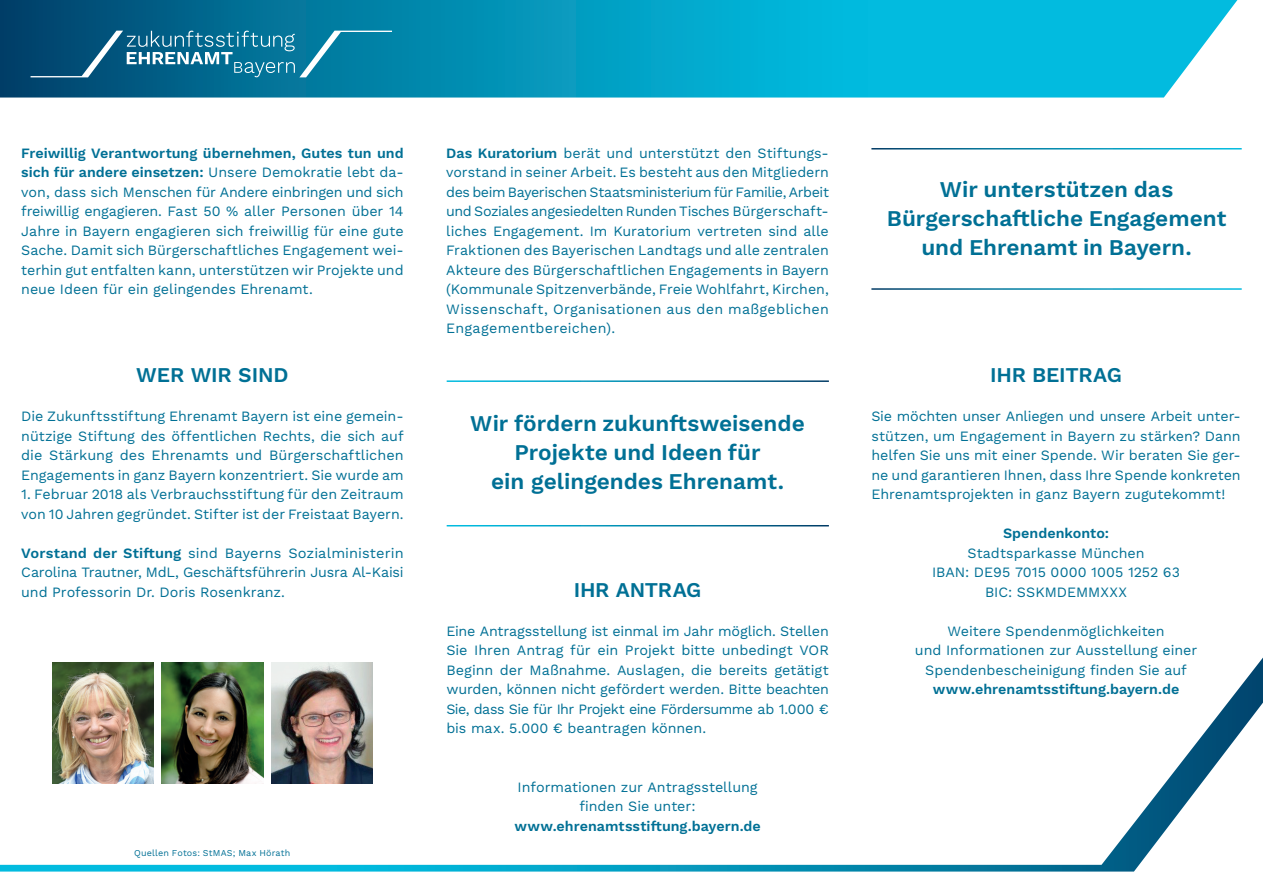
<style>
.page{position:relative;width:1263px;height:893px;background:#fff}
.page>*{position:absolute;margin:0;border:0;box-sizing:border-box;transform-origin:0 0}
.t1{font:600 22.5px/29.2px "Work Sans";color:#007095;text-align:center}
.t2{font:600 21px "Work Sans";letter-spacing:-.01em;color:#007095}
.t3{font:14.25px/19.5px "Work Sans";color:#007095;text-align:justify}
.t4{font:600 14.25px "Work Sans";color:#007095}
.t5{font:9px "Work Sans";letter-spacing:.015em;color:#007095}
.s1{font-weight:600}
</style>
<div class="page">
<svg style="left:0;top:0;width:1237px;height:98px;background:#0ca0c3"></svg>
<svg style="left:31px;top:31px;width:361px;height:46px;background:#217a9b"></svg>
<svg style="left:0;top:658px;width:1263px;height:214px"></svg>
<img style="left:52px;top:663px;width:101px;height:121px">
<img style="left:162px;top:663px;width:101px;height:121px">
<img style="left:272px;top:663px;width:101px;height:121px">
<p class="t3" style="left:21px;top:144px;width:384px"><span class="s1">Freiwillig Verantwortung übernehmen, Gutes tun und sich für andere einsetzen:</span> Unsere Demokratie lebt da&shy;von, dass sich Menschen für Andere einbringen und sich freiwillig engagieren. Fast 50 % aller Personen über 14<br>Jahre in Bayern engagieren sich freiwillig für eine gute Sache. Damit sich Bürgerschaftliches Engagement wei&shy;terhin gut entfalten kann, unterstützen wir Projekte und neue Ideen für ein gelingendes Ehrenamt.</p>
<p class="t2" style="left:136px;top:363px;width:154px">WER WIR SIND</p>
<p class="t3" style="left:21px;top:407px;width:384px">Die Zukunftsstiftung Ehrenamt Bayern ist eine gemein&shy;nützige Stiftung des öffentlichen Rechts, die sich auf die Stärkung des Ehrenamts und Bürgerschaftlichen Engagements in ganz Bayern konzentriert. Sie wurde am</p>
<p class="t3" style="left:21px;top:485px;width:384px">1. Februar 2018 als Verbrauchsstiftung für den Zeitraum von 10 Jahren gegründet. Stifter ist der Freistaat Bayern.</p>
<p class="t3" style="left:21px;top:544px;width:384px"><span class="s1">Vorstand der Stiftung</span> sind Bayerns Sozialministerin Carolina Trautner, MdL, Geschäftsführerin Jusra Al-Kaisi und Professorin Dr. Doris Rosenkranz.</p>
<p class="t5" style="left:134px;top:848px;width:158px">Quellen Fotos: StMAS; Max Hörath</p>
<p class="t3" style="left:446px;top:144px;width:384px"><span class="s1">Das Kuratorium</span> berät und unterstützt den Stiftungs&shy;vorstand in seiner Arbeit. Es besteht aus den Mitgliedern des beim Bayerischen Staatsministerium für Familie, Arbeit und Soziales angesiedelten Runden Tisches Bürgerschaft&shy;liches Engagement. Im Kuratorium vertreten sind alle Fraktionen des Bayerischen Landtags und alle zentralen Akteure des Bürgerschaftlichen Engagements in Bayern (Kommunale Spitzenverbände, Freie Wohlfahrt, Kirchen, Wissenschaft, Organisationen aus den maßgeblichen Engagementbereichen).</p>
<p class="t1" style="left:470px;top:410px;width:336px">Wir fördern zukunftsweisende</p>
<p class="t1" style="left:491px;top:439px;width:294px">Projekte und Ideen für<br>ein gelingendes Ehrenamt.</p>
<p class="t2" style="left:574px;top:577px;width:129px">IHR ANTRAG</p>
<p class="t3" style="left:446px;top:622px;width:384px">Eine Antragsstellung ist einmal im Jahr möglich. Stellen Sie Ihren Antrag für ein Projekt bitte unbedingt VOR Beginn der Maßnahme. Auslagen, die bereits getätigt wurden, können nicht gefördert werden. Bitte beachten Sie, dass Sie für Ihr Projekt eine Fördersumme ab 1.000 € bis max. 5.000 € beantragen können.</p>
<p class="t3" style="left:518px;top:778px;width:242px">Informationen zur Antragsstellung</p>
<p class="t3" style="left:579px;top:797px;width:118px">finden Sie unter:</p>
<p class="t4" style="left:514px;top:817px;width:248px">www.ehrenamtsstiftung.bayern.de</p>
<p class="t1" style="left:940px;top:176px;width:235px">Wir unterstützen das</p>
<p class="t1" style="left:887px;top:205px;width:341px">Bürgerschaftliche Engagement</p>
<p class="t1" style="left:921px;top:234px;width:272px">und Ehrenamt in Bayern.</p>
<p class="t2" style="left:990px;top:363px;width:133px">IHR BEITRAG</p>
<p class="t3" style="left:871px;top:407px;width:371px">Sie möchten unser Anliegen und unsere Arbeit unter&shy;stützen, um Engagement in Bayern zu stärken? Dann helfen Sie uns mit einer Spende. Wir beraten Sie ger&shy;ne und garantieren Ihnen, dass Ihre Spende konkreten Ehrenamtsprojekten in ganz Bayern zugutekommt!</p>
<p class="t4" style="left:1003px;top:525px;width:107px">Spendenkonto:</p>
<p class="t3" style="left:967px;top:544px;width:179px">Stadtsparkasse München</p>
<p class="t3" style="left:932px;top:563px;width:250px">IBAN: DE95 7015 0000 1005 1252 63</p>
<p class="t3" style="left:985px;top:583px;width:144px">BIC: SSKMDEMMXXX</p>
<p class="t3" style="left:947px;top:622px;width:219px">Weitere Spendenmöglichkeiten</p>
<p class="t3" style="left:915px;top:641px;width:284px">und Informationen zur Ausstellung einer</p>
<p class="t3" style="left:925px;top:661px;width:263px">Spendenbescheinigung finden Sie auf</p>
<p class="t4" style="left:933px;top:681px;width:248px">www.ehrenamtsstiftung.bayern.de</p>
</div>
